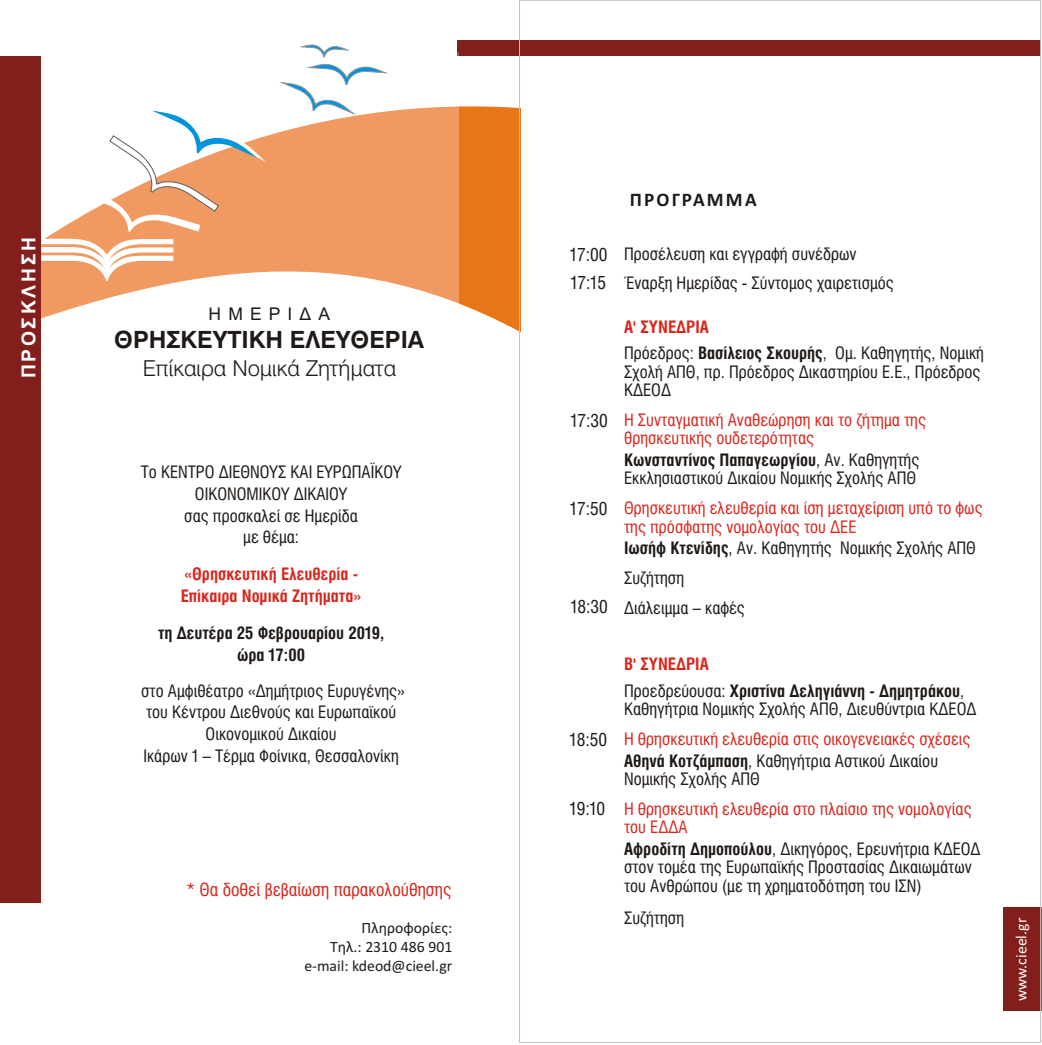
<style>
.page{position:relative;width:1042px;height:1045px;background:#fff}
.page>*{position:absolute;margin:0;border:0;box-sizing:border-box;transform-origin:0 0}
.t1{font:23.45px "UB Helvetica,Bold";color:#1f1a17}
.t2{font:300 21.88px "Swiss 721 Greek BT";letter-spacing:-.005em;color:#1f1a17}
.t3{font:700 19.25px "Calibri";letter-spacing:.115em;color:#1f1a17}
.t4{font:700 19.25px "Arial";letter-spacing:.14em;color:#fff}
.t5{font:condensed 17.5px "Swiss 721 Greek BT";color:#1f1a17}
.t6{font:condensed 17.5px "Swiss 721 Greek BT";color:#d9261c}
.t7{font:17.5px "Arial";letter-spacing:.405em;color:#1f1a17}
.t8{font:condensed 16.62px/18.4px "Swiss 721 Greek BT";color:#1f1a17}
.t9{font:condensed 16.62px/18.4px "Swiss 721 Greek BT";color:#d9261c}
.t10{font:700 condensed 16.62px/22.1px "Swiss 721 Greek BT";color:#d9261c}
.t11{font:700 condensed 16.62px/22.1px "Swiss 721 Greek BT";color:#1f1a17;text-align:center}
.t12{font:15.75px/19.2px "Calibri";color:#1f1a17;text-align:right}
.t13{font:15.75px "Calibri";color:#fff}
.s1{font-weight:700}
</style>
<div class="page">
<div style="left:457px;top:20px;width:585px;height:36px;background:#821f1c"></div>
<svg style="left:458px;top:106px;width:61px;height:226px;background:#e98228"></svg>
<div style="left:0;top:0;width:1042px;height:40px;background:#fff"></div>
<div style="left:1003px;top:907px;width:39px;height:103px;background:#821f1c"></div>
<hr style="left:1040px;top:24px;width:2px;height:65px;background:#fff">
<svg style="left:1041px;top:907px;width:1px;height:104px"></svg>
<div style="left:0;top:56px;width:41px;height:846px;background:#821f1c"></div>
<svg style="left:41px;top:106px;width:417px;height:213px;fill:#f09961"></svg>
<svg style="left:279px;top:44px;width:109px;height:71px"></svg>
<svg style="left:41px;top:106px;width:225px;height:175px"></svg>
<p class="t4" style="left:21px;top:378px;width:143px;rotate:-90deg">ΠΡΟΣΚΛΗΣΗ</p>
<p class="t7" style="left:209px;top:307px;width:123px">ΗΜΕΡΙΔΑ</p>
<h1 class="t1" style="left:114px;top:330px;width:311px">ΘΡΗΣΚΕΥΤΙΚΗ ΕΛΕΥΘΕΡΙΑ</h1>
<h2 class="t2" style="left:143px;top:359px;width:255px">Επίκαιρα Νομικά Ζητήματα</h2>
<p class="t8" style="left:141px;top:463px;width:262px;line-height:21.7px;text-align:center">Το ΚΕΝΤΡΟ ΔΙΕΘΝΟΥΣ ΚΑΙ ΕΥΡΩΠΑΪΚΟΥ<br>ΟΙΚΟΝΟΜΙΚΟΥ ΔΙΚΑΙΟΥ<br>σας προσκαλεί σε Ημερίδα<br>με θέμα:</p>
<p class="t10" style="left:181px;top:564px;width:182px">«Θρησκευτική Ελευθερία -<br>Επίκαιρα Νομικά Ζητήματα»</p>
<p class="t11" style="left:158px;top:623px;width:228px">τη Δευτέρα 25 Φεβρουαρίου 2019, ώρα 17:00</p>
<p class="t8" style="left:141px;top:681px;width:265px;line-height:21.7px;text-align:center">στο Αμφιθέατρο «Δημήτριος Ευρυγένης» του Κέντρου Διεθνούς και Ευρωπαϊκού Οικονομικού Δικαίου<br>Ικάρων 1 – Τέρμα Φοίνικα, Θεσσαλονίκη</p>
<p class="t6" style="left:186px;top:883px;width:266px">* Θα δοθεί βεβαίωση παρακολούθησης</p>
<p class="t12" style="left:304px;top:919px;width:149px">Πληροφορίες:<br>Τηλ.: 2310 486 901 e-mail: kdeod@cieel.gr</p>
<p class="t3" style="left:629px;top:191px;width:128px">ΠΡΟΓΡΑΜΜΑ</p>
<p class="t5" style="left:570px;top:248px;width:39px">17:00</p>
<p class="t5" style="left:570px;top:276px;width:37px">17:15</p>
<p class="t8" style="left:624px;top:240px;width:271px;line-height:29.9px">Προσέλευση και εγγραφή συνέδρων<br>Έναρξη Ημερίδας - Σύντομος χαιρετισμός</p>
<p class="t10" style="left:624px;top:317px;width:86px">Α' ΣΥΝΕΔΡΙΑ</p>
<p class="t8" style="left:624px;top:346px;width:361px">Πρόεδρος: <span class="s1">Βασίλειος Σκουρής</span>, Ομ. Καθηγητής, Νομική<br>Σχολή ΑΠΘ, πρ. Πρόεδρος Δικαστηρίου Ε.Ε., Πρόεδρος<br>ΚΔΕΟΔ</p>
<p class="t5" style="left:570px;top:413px;width:39px">17:30</p>
<p class="t9" style="left:624px;top:412px;width:303px">Η Συνταγματική Αναθεώρηση και το ζήτημα της θρησκευτικής ουδετερότητας</p>
<p class="t8" style="left:624px;top:452px;width:297px"><span class="s1">Κωνσταντίνος Παπαγεωργίου</span>, Αν. Καθηγητής<br>Εκκλησιαστικού Δικαίου Νομικής Σχολής ΑΠΘ</p>
<p class="t5" style="left:570px;top:502px;width:39px">17:50</p>
<p class="t9" style="left:624px;top:501px;width:360px">Θρησκευτική ελευθερία και ίση μεταχείριση υπό το φως της πρόσφατης νομολογίας του ΔΕΕ</p>
<p class="t5" style="left:570px;top:600px;width:39px">18:30</p>
<p class="t8" style="left:624px;top:535px;width:353px;line-height:29.9px"><span class="s1">Ιωσήφ Κτενίδης</span>, Αν. Καθηγητής Νομικής Σχολής ΑΠΘ<br>Συζήτηση<br>Διάλειμμα – καφές</p>
<p class="t10" style="left:624px;top:655px;width:86px">Β' ΣΥΝΕΔΡΙΑ</p>
<p class="t5" style="left:570px;top:732px;width:39px">18:50</p>
<p class="t8" style="left:624px;top:683px;width:354px">Προεδρεύουσα: <span class="s1">Χριστίνα Δεληγιάννη - Δημητράκου</span>,<br>Καθηγήτρια Νομικής Σχολής ΑΠΘ, Διευθύντρια ΚΔΕΟΔ</p>
<p class="t8" style="left:624px;top:753px;width:315px"><span class="s1">Αθηνά Κοτζάμπαση</span>, Καθηγήτρια Αστικού Δικαίου<br>Νομικής Σχολής ΑΠΘ</p>
<p class="t9" style="left:624px;top:731px;width:348px">Η θρησκευτική ελευθερία στις οικογενειακές σχέσεις</p>
<p class="t5" style="left:570px;top:801px;width:37px">19:10</p>
<p class="t9" style="left:624px;top:801px;width:349px">Η θρησκευτική ελευθερία στο πλαίσιο της νομολογίας του ΕΔΔΑ</p>
<p class="t8" style="left:624px;top:841px;width:358px"><span class="s1">Αφροδίτη Δημοπούλου</span>, Δικηγόρος, Ερευνήτρια ΚΔΕΟΔ στον τομέα της Ευρωπαϊκής Προστασίας Δικαιωμάτων του Ανθρώπου (με τη χρηματοδότηση του ΙΣΝ)</p>
<p class="t8" style="left:624px;top:910px;width:62px">Συζήτηση</p>
<p class="t13" style="left:1014px;top:1001px;width:85px;rotate:-90deg">www.cieel.gr</p>
</div>
